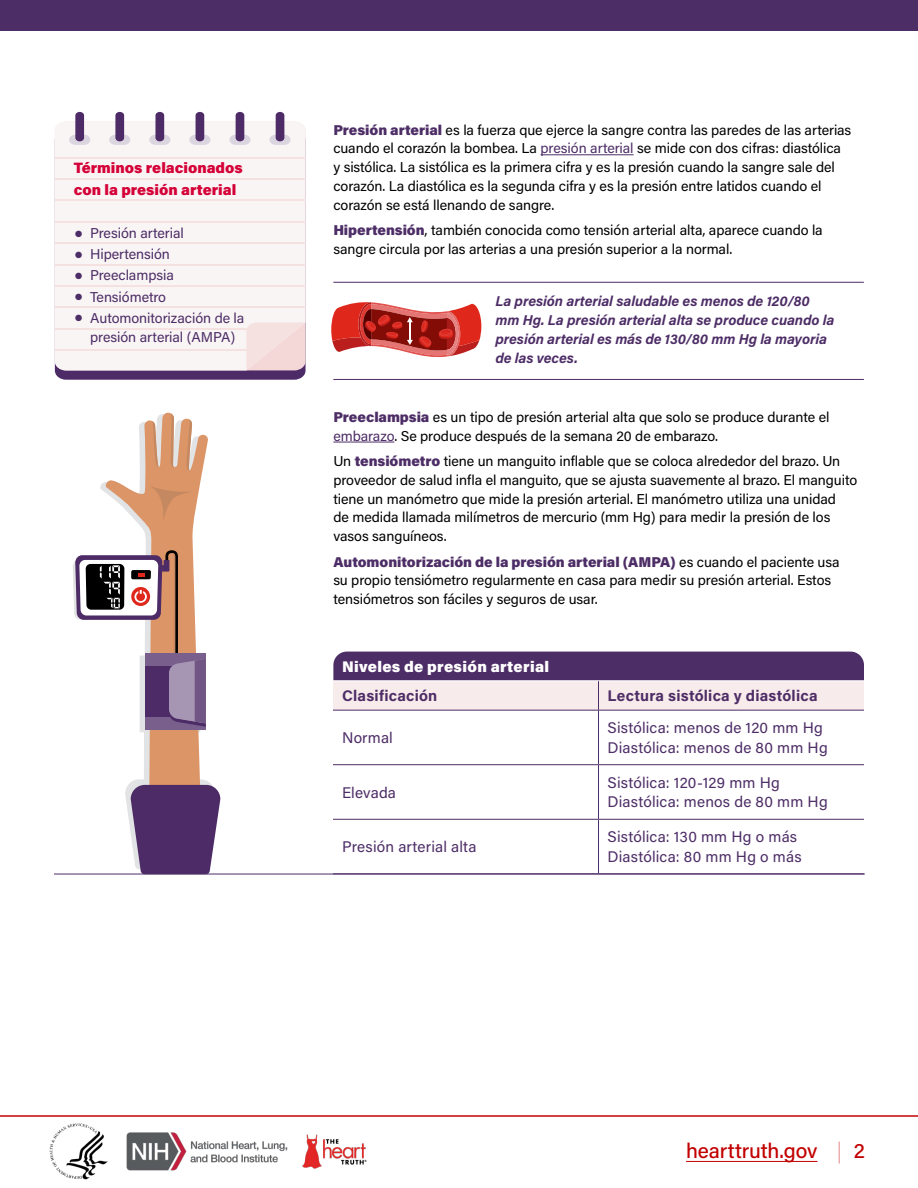
<style>
.page{position:relative;width:918px;height:1188px;background:#fff}
.page>*{position:absolute;margin:0;border:0;box-sizing:border-box;transform-origin:0 0}
.t1{font:21px "Acumin Variable Concept";letter-spacing:-.005em;color:#c20000}
.t2{font:15.3px/19.5px "Acumin Pro";letter-spacing:.01em;color:#4d2d66}
.t3{font:700 15.3px "Acumin Pro";letter-spacing:.015em;color:#4d2d66}
.t4{font:900 15.3px "Acumin Pro";letter-spacing:.02em;color:#fff}
.t5{font:900 15px/22.5px "Acumin Pro";color:#d40037}
.t6{font:14.25px/18.8px "Acumin Pro";letter-spacing:-.005em;color:#000}
.t7{font:italic 700 14.25px/18.8px "Acumin Pro";letter-spacing:-.005em;color:#4d2d66}
.t8{font:14.25px/19.5px "Acumin Pro";letter-spacing:-.005em;color:#4d2d66;text-align:center}
.s1{font-weight:900;color:#4d2d66}
.s2{color:#4d2d66}
</style>
<div class="page">
<div style="left:0;top:0;width:918px;height:31px;background:#4d2d66"></div>
<hr style="left:0;top:1115px;width:918px;height:2px;background:#c20000">
<hr style="left:333px;top:282px;width:531px;height:1px;background:#4d2b66">
<hr style="left:333px;top:379px;width:531px;height:1px;background:#4d2b66">
<hr style="left:54px;top:874px;width:811px;height:1px;background:#4d2d66">
<svg style="left:55px;top:370px;width:251px;height:10px;background:#5f4074"></svg>
<div style="left:55px;top:122px;width:251px;height:248px;background:#faf5f5"></div>
<svg style="left:69px;top:112px;width:21px;height:33px"></svg>
<svg style="left:109px;top:112px;width:21px;height:33px"></svg>
<svg style="left:149px;top:112px;width:21px;height:33px"></svg>
<svg style="left:189px;top:112px;width:21px;height:33px"></svg>
<svg style="left:229px;top:112px;width:22px;height:33px"></svg>
<svg style="left:269px;top:112px;width:22px;height:33px"></svg>
<hr style="left:55px;top:157px;width:251px;height:2px;background:#f6e1e1">
<hr style="left:55px;top:178px;width:251px;height:2px;background:#f6e1e1">
<hr style="left:55px;top:200px;width:251px;height:1px;background:#f6e1e1">
<hr style="left:55px;top:221px;width:251px;height:2px;background:#f6e1e1">
<hr style="left:55px;top:242px;width:251px;height:2px;background:#f6e1e1">
<hr style="left:55px;top:264px;width:251px;height:1px;background:#f6e1e1">
<hr style="left:55px;top:285px;width:251px;height:2px;background:#f6e1e1">
<hr style="left:55px;top:306px;width:251px;height:2px;background:#f6e1e1">
<hr style="left:55px;top:328px;width:239px;height:1px;background:#f6e1e1">
<hr style="left:55px;top:349px;width:212px;height:2px;background:#f6e1e1">
<svg style="left:246px;top:322px;width:60px;height:48px;background:#f3dbdb"></svg>
<hr style="left:541px;top:155px;width:93px;height:1px;background:#4d2d66">
<svg style="left:331px;top:302px;width:150px;height:55px"></svg>
<svg style="left:75px;top:413px;width:145px;height:461px"></svg>
<hr style="left:333px;top:442px;width:61px;height:1px;background:#4d2d66">
<svg style="left:333px;top:652px;width:531px;height:58px;background:#a48eaa"></svg>
<hr style="left:333px;top:710px;width:265px;height:1px;background:#4d2d66">
<hr style="left:598px;top:710px;width:266px;height:1px;background:#4d2d66">
<hr style="left:598px;top:711px;width:1px;height:53px;background:#4d2d66">
<hr style="left:333px;top:764px;width:265px;height:1px;background:#4d2d66">
<hr style="left:598px;top:764px;width:266px;height:1px;background:#4d2d66">
<hr style="left:598px;top:765px;width:1px;height:54px;background:#4d2d66">
<hr style="left:333px;top:819px;width:265px;height:1px;background:#4d2d66">
<hr style="left:598px;top:819px;width:266px;height:1px;background:#4d2d66">
<hr style="left:598px;top:820px;width:1px;height:53px;background:#4d2d66">
<hr style="left:333px;top:873px;width:265px;height:1px;background:#4d2d66">
<hr style="left:598px;top:873px;width:266px;height:1px;background:#4d2d66">
<img style="left:49px;top:1123px;width:318px;height:57px">
<hr style="left:686px;top:1161px;width:132px;height:1px;background:#c20000">
<p class="t5" style="left:74px;top:156px;width:171px">Términos relacionados con la presión arterial</p>
<p class="t8" style="left:75px;top:223px;width:110px">● Presión arterial</p>
<p class="t8" style="left:75px;top:244px;width:96px">● Hipertensión</p>
<p class="t8" style="left:75px;top:265px;width:100px">● Preeclampsia</p>
<p class="t8" style="left:75px;top:286px;width:92px">● Tensiómetro</p>
<p class="t8" style="left:75px;top:308px;width:171px">● Automonitorización de la presión arterial (AMPA)</p>
<p class="t6" style="left:333px;top:120px;width:519px"><span class="s1">Presión arterial</span> es la fuerza que ejerce la sangre contra las paredes de las arterias cuando el corazón la bombea. La <span class="s2">presión arterial</span> se mide con dos cifras: diastólica y sistólica. La sistólica es la primera cifra y es la presión cuando la sangre sale del corazón. La diastólica es la segunda cifra y es la presión entre latidos cuando el corazón se está llenando de sangre.</p>
<p class="t6" style="left:333px;top:220px;width:491px"><span class="s1">Hipertensión</span>, también conocida como tensión arterial alta, aparece cuando la sangre circula por las arterias a una presión superior a la normal.</p>
<p class="t7" style="left:495px;top:291px;width:341px">La presión arterial saludable es menos de 120/80 mm Hg. La presión arterial alta se produce cuando la presión arterial es más de 130/80 mm Hg la mayoria de las veces.</p>
<p class="t6" style="left:333px;top:407px;width:498px"><span class="s1">Preeclampsia</span> es un tipo de presión arterial alta que solo se produce durante el <span class="s2">embarazo</span>. Se produce después de la semana 20 de embarazo.</p>
<p class="t6" style="left:333px;top:451px;width:525px">Un <span class="s1">tensiómetro</span> tiene un manguito inflable que se coloca alrededor del brazo. Un proveedor de salud infla el manguito, que se ajusta suavemente al brazo. El manguito tiene un manómetro que mide la presión arterial. El manómetro utiliza una unidad<br>de medida llamada milímetros de mercurio (mm Hg) para medir la presión de los vasos sanguíneos.</p>
<p class="t6" style="left:333px;top:552px;width:508px"><span class="s1">Automonitorización de la presión arterial (AMPA)</span> es cuando el paciente usa su propio tensiómetro regularmente en casa para medir su presión arterial. Estos tensiómetros son fáciles y seguros de usar.</p>
<p class="t4" style="left:342px;top:656px;width:209px">Niveles de presión arterial</p>
<p class="t3" style="left:342px;top:685px;width:97px">Clasificación</p>
<p class="t3" style="left:607px;top:685px;width:212px">Lectura sistólica y diastólica</p>
<p class="t2" style="left:342px;top:727px;width:52px">Normal</p>
<p class="t2" style="left:607px;top:718px;width:222px">Sistólica: menos de 120 mm Hg<br>Diastólica: menos de 80 mm Hg</p>
<p class="t2" style="left:342px;top:782px;width:56px">Elevada</p>
<p class="t2" style="left:607px;top:772px;width:222px">Sistólica: 120-129 mm Hg<br>Diastólica: menos de 80 mm Hg</p>
<p class="t2" style="left:342px;top:836px;width:136px">Presión arterial alta</p>
<p class="t2" style="left:607px;top:827px;width:196px">Sistólica: 130 mm Hg o más<br>Diastólica: 80 mm Hg o más</p>
<h1 class="t1" style="left:686px;top:1137px;width:180px">hearttruth.gov | 2</h1>
</div>
